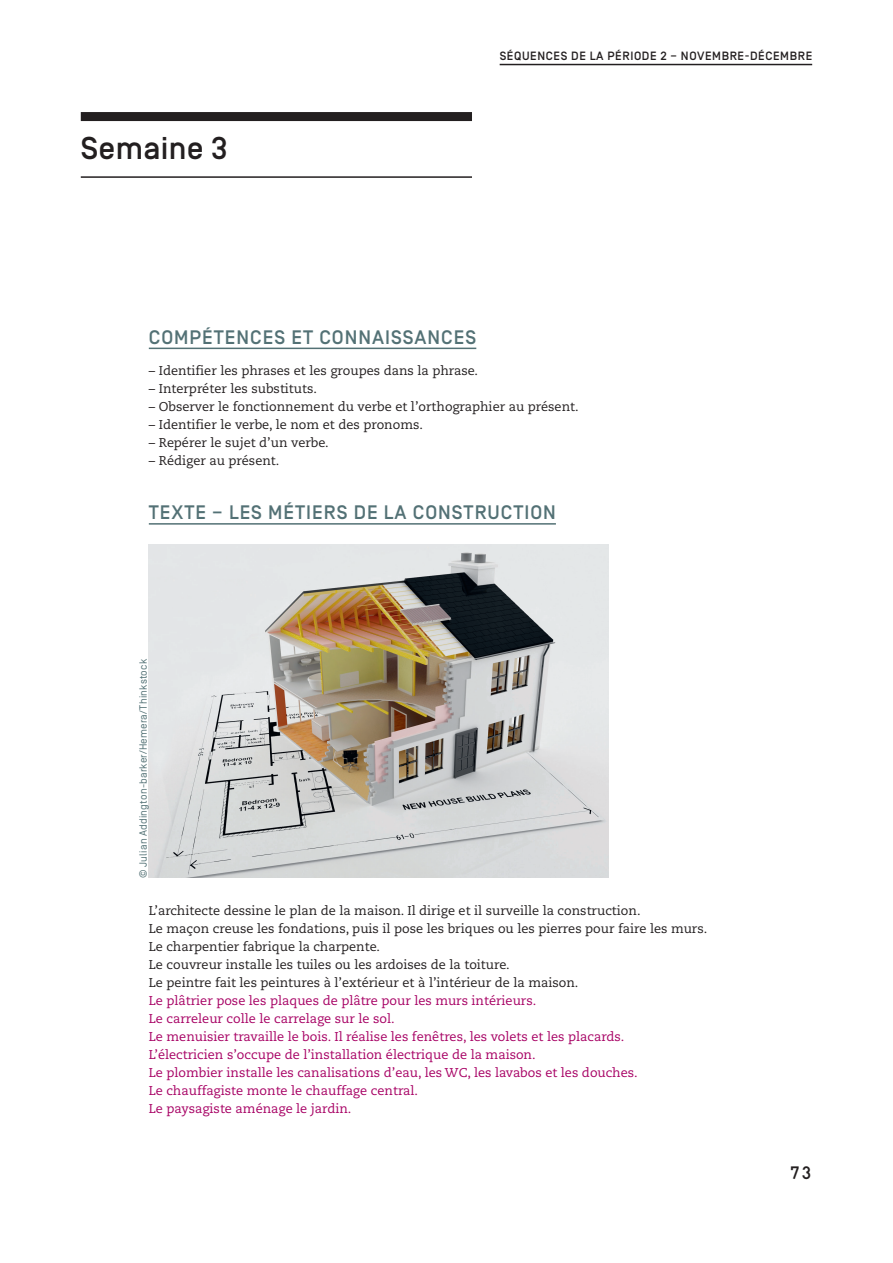
<style>
.page{position:relative;width:893px;height:1263px;background:#fff}
.page>*{position:absolute;margin:0;border:0;box-sizing:border-box;transform-origin:0 0}
.t1{font:500 31.5px "Simplon BP";letter-spacing:.01em;color:#231f20}
.t2{font:500 19.5px "Simplon BP";letter-spacing:.05em;color:#537175}
.t3{font:500 18px "Simplon BP Mono";color:#231f20}
.t4{font:12.75px/18px "Caecilia LT Std";color:#231f20}
.t5{font:12.75px/18px "Caecilia LT Std";color:#a70164}
.t6{font:500 12px "Simplon BP";letter-spacing:.05em;color:#231f20}
.t7{font:10.5px "Simplon BP Regular";letter-spacing:.02em;color:#537175}
</style>
<div class="page">
<hr style="left:500px;top:64px;width:312px;height:1px;background:#231f20">
<div style="left:81px;top:112px;width:391px;height:9px;background:#231f20"></div>
<hr style="left:81px;top:176px;width:391px;height:2px;background:#231f20">
<hr style="left:149px;top:348px;width:327px;height:1px;background:#537175">
<hr style="left:149px;top:523px;width:407px;height:2px;background:#537175">
<img style="left:149px;top:545px;width:459px;height:333px">
<h1 class="t1" style="left:81px;top:130px;width:148px">SEMAINE 3</h1>
<p class="t6" style="left:500px;top:49px;width:31px">SÉQUEN</p>
<p class="t6" style="left:546px;top:49px;width:69px">CESDELAPÉRIODE</p>
<p class="t6" style="left:660px;top:49px;width:30px">2 – NOVEM</p>
<p class="t6" style="left:722px;top:49px;width:84px">BRE-DÉCEM BRE</p>
<h2 class="t2" style="left:149px;top:326px;width:329px">COMPÉTENCES ET CONNAISSANCES</h2>
<p class="t4" style="left:149px;top:362px;width:331px">– Identifier les phrases et les groupes dans la phrase.</p>
<p class="t4" style="left:149px;top:380px;width:170px">– Interpréter les substituts.</p>
<p class="t4" style="left:149px;top:398px;width:431px">– Observer le fonctionnement du verbe et l’orthographier au présent.</p>
<p class="t4" style="left:149px;top:416px;width:276px">– Identifier le verbe, le nom et des pronoms.</p>
<p class="t4" style="left:149px;top:434px;width:181px">– Repérer le sujet d’un verbe.</p>
<p class="t4" style="left:149px;top:452px;width:132px">– Rédiger au présent.</p>
<h2 class="t2" style="left:149px;top:501px;width:409px">TEXTE – LES MÉTIERS DE LA CONSTRUCTION</h2>
<p class="t7" style="left:137px;top:878px;width:221px;rotate:-90deg">© Julian Addington-barker/Hemera/Thinkstock</p>
<p class="t4" style="left:149px;top:902px;width:560px">L’architecte dessine le plan de la maison. Il dirige et il surveille la construction.<br>Le maçon creuse les fondations, puis il pose les briques ou les pierres pour faire les murs.<br>Le charpentier fabrique la charpente.<br>Le couvreur installe les tuiles ou les ardoises de la toiture.<br>Le peintre fait les peintures à l’extérieur et à l’intérieur de la maison.</p>
<p class="t5" style="left:149px;top:992px;width:490px">Le plâtrier pose les plaques de plâtre pour les murs intérieurs.<br>Le carreleur colle le carrelage sur le sol.<br>Le menuisier travaille le bois. Il réalise les fenêtres, les volets et les placards.<br>L’électricien s’occupe de l’installation électrique de la maison.<br>Le plombier installe les canalisations d’eau, les WC, les lavabos et les douches.<br>Le chauffagiste monte le chauffage central.<br>Le paysagiste aménage le jardin.</p>
<h3 class="t3" style="left:789px;top:1161px;width:24px">73</h3>
</div>
